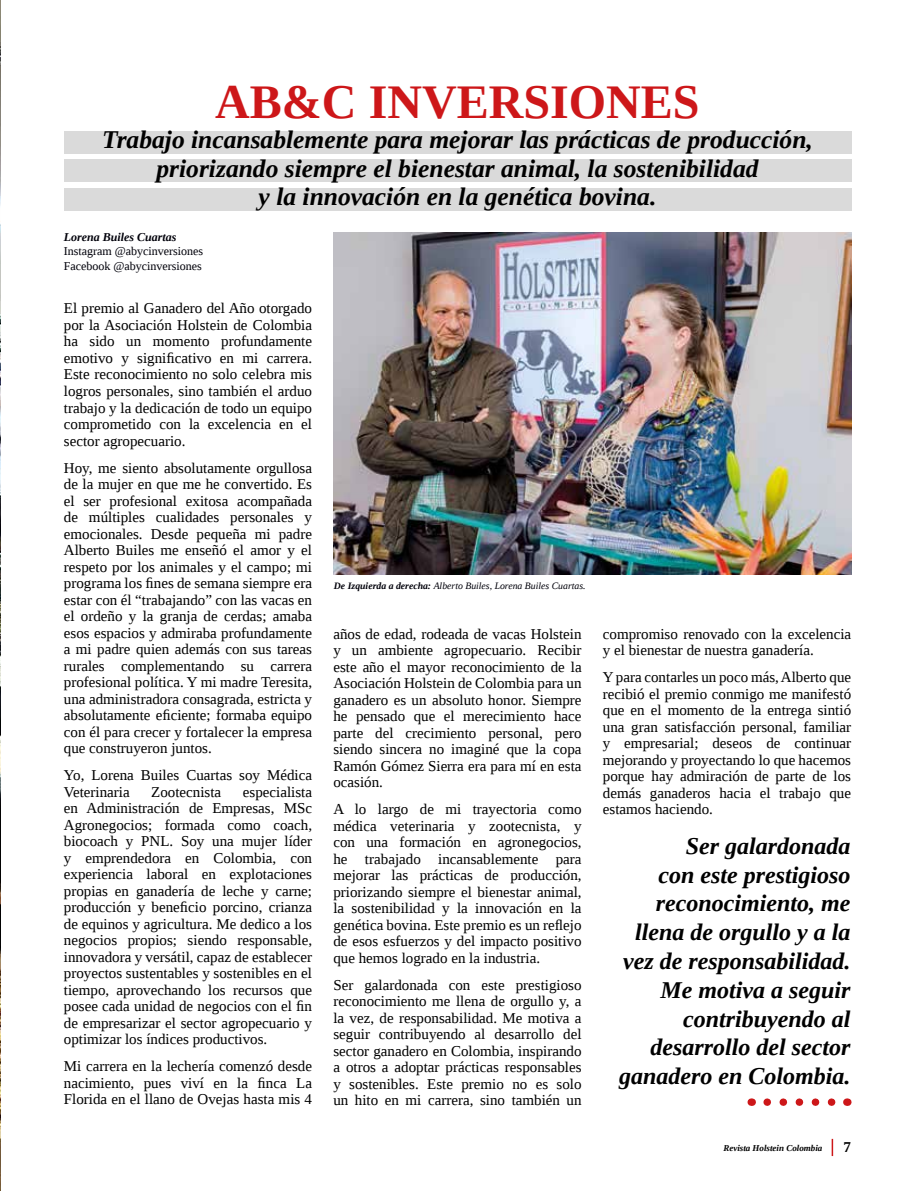
<style>
.page{position:relative;width:915px;height:1191px;background:#fff}
.page>*{position:absolute;margin:0;border:0;box-sizing:border-box;transform-origin:0 0}
.t1{font:700 48px "Liberation Serif";color:#cd1719}
.t2{font:italic 700 25.5px/28.5px "Liberation Serif";color:#000;text-align:center}
.t3{font:italic 700 24px/28.8px "Liberation Serif";color:#000;text-align:right}
.t4{font:15px/16.5px "Liberation Serif";color:#000;text-align:justify}
.t5{font:700 15px "Liberation Serif";color:#000}
.t6{font:12px/14.4px "Liberation Serif";color:#00000a}
.t7{font:italic 700 12px "Liberation Serif";color:#00000a}
.t8{font:italic 9.75px "Liberation Serif";color:#00000a}
.t9{font:italic 700 9px "Liberation Serif";color:#000}
.s1{font-weight:700}
</style>
<div class="page">
<svg style="left:831px;top:1139px;width:1px;height:17px"></svg>
<img style="left:0;top:0;width:1px;height:1191px">
<div style="left:64px;top:131px;width:786px;height:23px;background:#dadada"></div>
<div style="left:64px;top:159px;width:786px;height:23px;background:#dadada"></div>
<div style="left:64px;top:188px;width:786px;height:23px;background:#dadada"></div>
<img style="left:334px;top:233px;width:516px;height:342px">
<svg style="left:766px;top:1098px;width:70px;height:8px"></svg>
<h1 class="t1" style="left:215px;top:69px;width:486px">AB&amp;C INVERSIONES</h1>
<h2 class="t2" style="left:102px;top:125px;width:712px">Trabajo incansablemente para mejorar las prácticas de producción, priorizando siempre el bienestar animal, la sostenibilidad<br>y la innovación en la genética bovina.</h2>
<p class="t7" style="left:64px;top:229px;width:114px">Lorena Builes Cuartas</p>
<p class="t6" style="left:64px;top:244px;width:141px">Instagram @abycinversiones<br>Facebook @abycinversiones</p>
<p class="t4" style="left:64px;top:300px;width:250px">El premio al Ganadero del Año otorgado por la Asociación Holstein de Colombia ha sido un momento profundamente emotivo y significativo en mi carrera.<br>Este reconocimiento no solo celebra mis logros personales, sino también el arduo trabajo y la dedicación de todo un equipo comprometido con la excelencia en el sector agropecuario.</p>
<p class="t4" style="left:64px;top:459px;width:250px">Hoy, me siento absolutamente orgullosa de la mujer en que me he convertido. Es el ser profesional exitosa acompañada de múltiples cualidades personales y emocionales. Desde pequeña mi padre Alberto Builes me enseñó el amor y el respeto por los animales y el campo; mi programa los fines de semana siempre era estar con él “trabajando” con las vacas en el ordeño y la granja de cerdas; amaba esos espacios y admiraba profundamente a mi padre quien además con sus tareas rurales complementando su carrera profesional política. Y mi madre Teresita, una administradora consagrada, estricta y absolutamente eficiente; formaba equipo con él para crecer y fortalecer la empresa que construyeron juntos.</p>
<p class="t4" style="left:64px;top:767px;width:250px">Yo, Lorena Builes Cuartas soy Médica<br>Veterinaria</p>
<p class="t4" style="left:64px;top:783px;width:250px;text-indent:179px">especialista en Administración de Empresas, MSc Agronegocios; formada como coach, biocoach y PNL. Soy una mujer líder y emprendedora en Colombia, con experiencia laboral en explotaciones propias en ganadería de leche y carne; producción y beneficio porcino, crianza de equinos y agricultura. Me dedico a los negocios propios; siendo responsable, innovadora y versátil, capaz de establecer proyectos sustentables y sostenibles en el tiempo, aprovechando los recursos que posee cada unidad de negocios con el fin de empresarizar el sector agropecuario y optimizar los índices productivos.</p>
<p class="t4" style="left:64px;top:1058px;width:250px">Mi carrera en la lechería comenzó desde nacimiento, pues viví en la finca La Florida en el llano de Ovejas hasta mis 4</p>
<p class="t4" style="left:151px;top:783px;width:71px">Zootecnista</p>
<p class="t8" style="left:334px;top:579px;width:253px"><span class="s1">De Izquierda a derecha:</span> Alberto Builes, Lorena Builes Cuartas.</p>
<p class="t4" style="left:333px;top:625px;width:250px">años de edad, rodeada de vacas Holstein y un ambiente agropecuario. Recibir este año el mayor reconocimiento de la Asociación Holstein de Colombia para un ganadero es un absoluto honor. Siempre he pensado que el merecimiento hace parte del crecimiento personal, pero siendo sincera no imaginé que la copa Ramón Gómez Sierra era para mí en esta ocasión.</p>
<p class="t4" style="left:333px;top:800px;width:250px">A lo largo de mi trayectoria como médica veterinaria y zootecnista, y con una formación en agronegocios, he trabajado incansablemente para mejorar las prácticas de producción, priorizando siempre el bienestar animal, la sostenibilidad y la innovación en la genética bovina. Este premio es un reflejo de esos esfuerzos y del impacto positivo que hemos logrado en la industria.</p>
<p class="t4" style="left:333px;top:976px;width:250px">Ser galardonada con este prestigioso reconocimiento me llena de orgullo y, a la vez, de responsabilidad. Me motiva a seguir contribuyendo al desarrollo del sector ganadero en Colombia, inspirando a otros a adoptar prácticas responsables y sostenibles. Este premio no es solo un hito en mi carrera, sino también un</p>
<p class="t4" style="left:602px;top:625px;width:250px">compromiso renovado con la excelencia y el bienestar de nuestra ganadería.</p>
<p class="t4" style="left:602px;top:668px;width:250px">Y para contarles un poco más, Alberto que recibió el premio conmigo me manifestó que en el momento de la entrega sintió una gran satisfacción personal, familiar y empresarial; deseos de continuar mejorando y proyectando lo que hacemos porque hay admiración de parte de los demás ganaderos hacia el trabajo que estamos haciendo.</p>
<h3 class="t3" style="left:618px;top:831px;width:233px">Ser galardonada<br>con este prestigioso reconocimiento, me llena de orgullo y a la vez de responsabilidad.<br>Me motiva a seguir contribuyendo al desarrollo del sector ganadero en Colombia.</h3>
<p class="t9" style="left:723px;top:1141px;width:101px">Revista Holstein Colombia</p>
<p class="t5" style="left:843px;top:1136px;width:9px">7</p>
</div>
